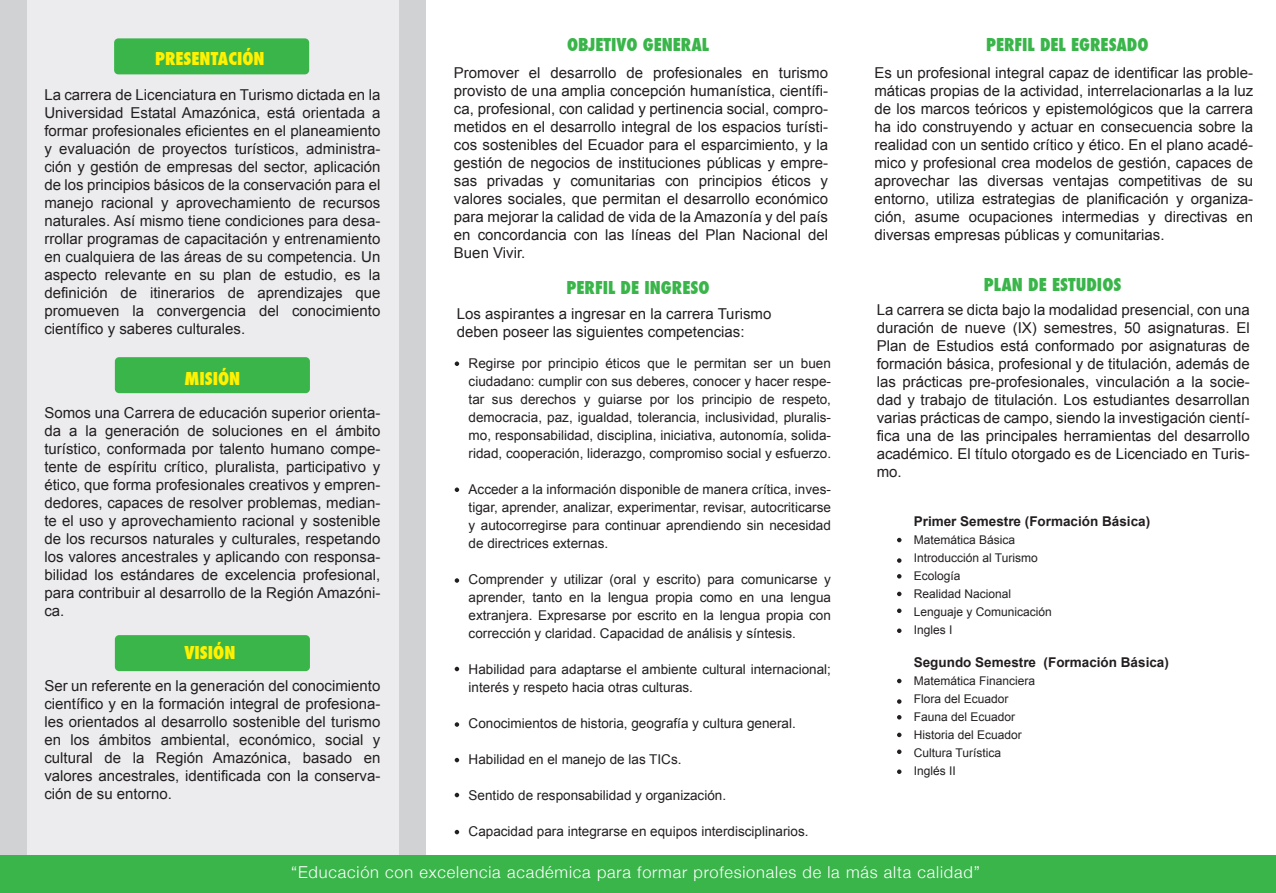
<style>
.page{position:relative;width:1276px;height:893px;background:#fff}
.page>*{position:absolute;margin:0;border:0;box-sizing:border-box;transform-origin:0 0}
.t1{font:800 condensed 17.4px "Futura";color:#3ab54a}
.t2{font:800 condensed 17.4px "Futura";color:#fff101}
.t3{font:300 16.35px "Helvetica Neue";letter-spacing:.05em;color:#fff}
.t4{font:15px/18px "Arial";color:#231f20;text-align:justify}
.t5{font:13.5px/18px "Arial";color:#231f20;text-align:justify}
.t6{font:700 13.5px "Arial";color:#231f20}
.t7{font:12px/18px "Arial";color:#231f20}
</style>
<div class="page">
<div style="left:0;top:0;width:425px;height:893px;background:#d1d2d4"></div>
<div style="left:27px;top:0;width:371px;height:893px;background:#ececee"></div>
<div style="left:114px;top:38px;width:195px;height:36px;background:#3ab54a;border-radius:4px"></div>
<div style="left:115px;top:357px;width:195px;height:36px;background:#3ab54a;border-radius:4px"></div>
<div style="left:115px;top:635px;width:195px;height:36px;background:#3ab54a;border-radius:4px"></div>
<div style="left:0;top:855px;width:1276px;height:38px;background:#3ab54a"></div>
<svg style="left:455px;top:361px;width:4px;height:5px"></svg>
<svg style="left:455px;top:578px;width:4px;height:5px"></svg>
<svg style="left:455px;top:722px;width:4px;height:5px"></svg>
<svg style="left:455px;top:793px;width:4px;height:4px"></svg>
<svg style="left:455px;top:487px;width:4px;height:5px"></svg>
<svg style="left:455px;top:667px;width:4px;height:4px"></svg>
<svg style="left:455px;top:758px;width:4px;height:4px"></svg>
<svg style="left:455px;top:830px;width:4px;height:4px"></svg>
<svg style="left:897px;top:538px;width:4px;height:4px"></svg>
<svg style="left:897px;top:574px;width:4px;height:5px"></svg>
<svg style="left:897px;top:628px;width:4px;height:5px"></svg>
<svg style="left:897px;top:592px;width:4px;height:4px"></svg>
<svg style="left:897px;top:558px;width:4px;height:5px"></svg>
<svg style="left:897px;top:609px;width:4px;height:4px"></svg>
<svg style="left:897px;top:679px;width:4px;height:4px"></svg>
<svg style="left:897px;top:715px;width:4px;height:4px"></svg>
<svg style="left:897px;top:769px;width:4px;height:5px"></svg>
<svg style="left:897px;top:733px;width:4px;height:4px"></svg>
<svg style="left:897px;top:699px;width:4px;height:5px"></svg>
<svg style="left:897px;top:749px;width:4px;height:5px"></svg>
<p class="t2" style="left:155px;top:47px;width:111px">PRESENTACIÓN</p>
<p class="t4" style="left:44px;top:86px;width:338px">La carrera de Licenciatura en Turismo dictada en la Universidad Estatal Amazónica, está orientada a formar profesionales eficientes en el planeamiento y evaluación de proyectos turísticos, administra&shy;ción y gestión de empresas del sector, aplicación de los principios básicos de la conservación para el manejo racional y aprovechamiento de recursos naturales. Así mismo tiene condiciones para desa&shy;rrollar programas de capacitación y entrenamiento en cualquiera de las áreas de su competencia. Un aspecto relevante en su plan de estudio, es la definición de itinerarios de aprendizajes que promueven la convergencia del conocimiento científico y saberes culturales.</p>
<p class="t2" style="left:184px;top:366px;width:57px">MISIÓN</p>
<p class="t4" style="left:44px;top:404px;width:338px">Somos una Carrera de educación superior orienta&shy;da a la generación de soluciones en el ámbito turístico, conformada por talento humano compe&shy;tente de espíritu crítico, pluralista, participativo y ético, que forma profesionales creativos y empren&shy;dedores, capaces de resolver problemas, median&shy;te el uso y aprovechamiento racional y sostenible de los recursos naturales y culturales, respetando los valores ancestrales y aplicando con responsa&shy;bilidad los estándares de excelencia profesional, para contribuir al desarrollo de la Región Amazóni&shy;ca.</p>
<p class="t2" style="left:184px;top:641px;width:52px">VISIÓN</p>
<p class="t4" style="left:44px;top:677px;width:337px">Ser un referente en la generación del conocimiento científico y en la formación integral de profesiona&shy;les orientados al desarrollo sostenible del turismo en los ámbitos ambiental, económico, social y cultural de la Región Amazónica, basado en valores ancestrales, identificada con la conserva&shy;ción de su entorno.</p>
<p class="t1" style="left:567px;top:33px;width:143px">OBJETIVO GENERAL</p>
<p class="t4" style="left:454px;top:64px;width:376px">Promover el desarrollo de profesionales en turismo provisto de una amplia concepción humanística, científi&shy;ca, profesional, con calidad y pertinencia social, compro&shy;metidos en el desarrollo integral de los espacios turísti&shy;cos sostenibles del Ecuador para el esparcimiento, y la gestión de negocios de instituciones públicas y empre&shy;sas privadas y comunitarias con principios éticos y valores sociales, que permitan el desarrollo económico para mejorar la calidad de vida de la Amazonía y del país en concordancia con las líneas del Plan Nacional del Buen Vivir.</p>
<p class="t1" style="left:566px;top:275px;width:144px">PERFIL DE INGRESO</p>
<p class="t4" style="left:457px;top:305px;width:316px">Los aspirantes a ingresar en la carrera Turismo deben poseer las siguientes competencias:</p>
<p class="t5" style="left:468px;top:355px;width:364px">Regirse por principio éticos que le permitan ser un buen ciudadano: cumplir con sus deberes, conocer y hacer respe&shy;tar sus derechos y guiarse por los principio de respeto, democracia, paz, igualdad, tolerancia, inclusividad, pluralis&shy;mo, responsabilidad, disciplina, iniciativa, autonomía, solida&shy;ridad, cooperación, liderazgo, compromiso social y esfuerzo.</p>
<p class="t5" style="left:468px;top:481px;width:364px">Acceder a la información disponible de manera crítica, inves&shy;tigar, aprender, analizar, experimentar, revisar, autocriticarse y autocorregirse para continuar aprendiendo sin necesidad de directrices externas.</p>
<p class="t5" style="left:468px;top:571px;width:364px">Comprender y utilizar (oral y escrito) para comunicarse y aprender, tanto en la lengua propia como en una lengua extranjera. Expresarse por escrito en la lengua propia con corrección y claridad. Capacidad de análisis y síntesis.</p>
<p class="t5" style="left:468px;top:661px;width:364px">Habilidad para adaptarse el ambiente cultural internacional; interés y respeto hacia otras culturas.</p>
<p class="t5" style="left:468px;top:715px;width:329px">Conocimientos de historia, geografía y cultura general.</p>
<p class="t5" style="left:468px;top:751px;width:214px">Habilidad en el manejo de las TICs.</p>
<p class="t5" style="left:468px;top:787px;width:259px">Sentido de responsabilidad y organización.</p>
<p class="t5" style="left:468px;top:823px;width:341px">Capacidad para integrarse en equipos interdisciplinarios.</p>
<p class="t1" style="left:986px;top:33px;width:164px">PERFIL DEL EGRESADO</p>
<p class="t4" style="left:874px;top:64px;width:380px">Es un profesional integral capaz de identificar las proble&shy;máticas propias de la actividad, interrelacionarlas a la luz de los marcos teóricos y epistemológicos que la carrera ha ido construyendo y actuar en consecuencia sobre la realidad con un sentido crítico y ético. En el plano acadé&shy;mico y profesional crea modelos de gestión, capaces de aprovechar las diversas ventajas competitivas de su entorno, utiliza estrategias de planificación y organiza&shy;ción, asume ocupaciones intermedias y directivas en diversas empresas públicas y comunitarias.</p>
<p class="t1" style="left:984px;top:272px;width:139px">PLAN DE ESTUDIOS</p>
<p class="t4" style="left:876px;top:301px;width:375px">La carrera se dicta bajo la modalidad presencial, con una duración de nueve (IX) semestres, 50 asignaturas. El Plan de Estudios está conformado por asignaturas de formación básica, profesional y de titulación, además de las prácticas pre-profesionales, vinculación a la socie&shy;dad y trabajo de titulación. Los estudiantes desarrollan varias prácticas de campo, siendo la investigación cientí&shy;fica una de las principales herramientas del desarrollo académico. El título otorgado es de Licenciado en Turis&shy;mo.</p>
<p class="t6" style="left:913px;top:512px;width:238px">Primer Semestre (Formación Básica)</p>
<p class="t7" style="left:913px;top:531px;width:140px">Matemática Básica<br>Introducción al Turismo<br>Ecología<br>Realidad Nacional<br>Lenguaje y Comunicación<br>Ingles I</p>
<p class="t6" style="left:913px;top:653px;width:257px">Segundo Semestre (Formación Básica)</p>
<p class="t7" style="left:913px;top:672px;width:123px">Matemática Financiera<br>Flora del Ecuador<br>Fauna del Ecuador<br>Historia del Ecuador<br>Cultura Turística<br>Inglés II</p>
<p class="t3" style="left:291px;top:858px;width:690px">“Educación con excelencia académica para formar profesionales de la más alta calidad”</p>
</div>
